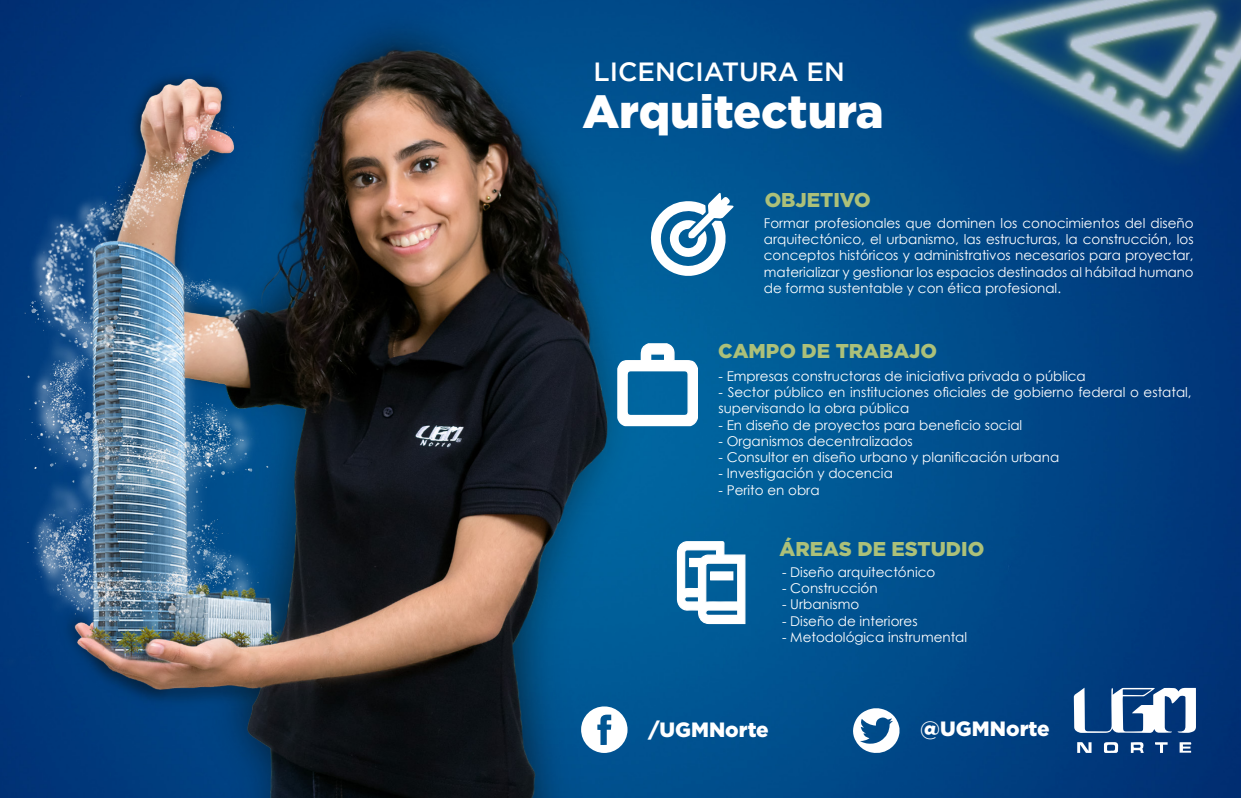
<style>
.page{position:relative;width:1241px;height:798px;background:#fff}
.page>*{position:absolute;margin:0;border:0;box-sizing:border-box;transform-origin:0 0}
.t1{font:900 46.5px "Gotham";color:#fff}
.t2{font:500 26.25px "Gotham";color:#fff}
.t3{font:900 20.7px "Gotham";color:#fff}
.t4{font:900 20px "Gotham";color:#acc079}
.t5{font:13.5px/16.2px "Century Gothic";color:#fff;text-align:justify}
</style>
<div class="page">
<img style="left:662px;top:0;width:578px;height:798px">
<img style="left:0;top:0;width:662px;height:798px">
<img style="left:869px;top:0;width:371px;height:237px">
<svg style="left:581px;top:706px;width:46px;height:47px"></svg>
<svg style="left:851px;top:708px;width:48px;height:45px"></svg>
<svg style="left:677px;top:541px;width:68px;height:83px"></svg>
<svg style="left:649px;top:193px;width:84px;height:83px"></svg>
<svg style="left:617px;top:343px;width:81px;height:83px"></svg>
<svg style="left:1073px;top:687px;width:123px;height:45px"></svg>
<svg style="left:1077px;top:742px;width:14px;height:10px"></svg>
<svg style="left:1104px;top:742px;width:14px;height:11px"></svg>
<svg style="left:1130px;top:742px;width:13px;height:10px"></svg>
<svg style="left:1179px;top:742px;width:12px;height:10px"></svg>
<svg style="left:1155px;top:742px;width:12px;height:10px"></svg>
<h2 class="t2" style="left:593px;top:57px;width:253px">LICENCIATURA EN</h2>
<h1 class="t1" style="left:582px;top:84px;width:303px">Arquitectura</h1>
<h3 class="t4" style="left:764px;top:189px;width:108px">OBJETIVO</h3>
<p class="t5" style="left:764px;top:215px;width:431px">Formar profesionales que dominen los conocimientos del diseño arquitectónico, el urbanismo, las estructuras, la construcción, los conceptos históricos y administrativos necesarios para proyectar, materializar y gestionar los espacios destinados al hábitad humano de forma sustentable y con ética profesional.</p>
<h3 class="t4" style="left:718px;top:339px;width:220px">CAMPO DE TRABAJO</h3>
<p class="t5" style="left:718px;top:368px;width:369px">- Empresas constructoras de iniciativa privada o pública</p>
<p class="t5" style="left:718px;top:384px;width:475px">- Sector público en instituciones oficiales de gobierno federal o estatal, supervisando la obra pública</p>
<p class="t5" style="left:718px;top:416px;width:305px">- En diseño de proyectos para beneficio social</p>
<p class="t5" style="left:718px;top:432px;width:196px">- Organismos decentralizados</p>
<p class="t5" style="left:718px;top:449px;width:342px">- Consultor en diseño urbano y planificación urbana</p>
<p class="t5" style="left:718px;top:465px;width:176px">- Investigación y docencia</p>
<p class="t5" style="left:718px;top:481px;width:102px">- Perito en obra</p>
<h3 class="t4" style="left:779px;top:537px;width:206px">ÁREAS DE ESTUDIO</h3>
<p class="t5" style="left:782px;top:563px;width:155px">- Diseño arquitectónico</p>
<p class="t5" style="left:782px;top:580px;width:97px">- Construcción</p>
<p class="t5" style="left:782px;top:596px;width:79px">- Urbanismo</p>
<p class="t5" style="left:782px;top:612px;width:137px">- Diseño de interiores</p>
<p class="t5" style="left:782px;top:628px;width:187px">- Metodológica instrumental</p>
<h3 class="t3" style="left:648px;top:717px;width:122px">/UGMNorte</h3>
<h3 class="t3" style="left:920px;top:716px;width:131px">@UGMNorte</h3>
</div>
